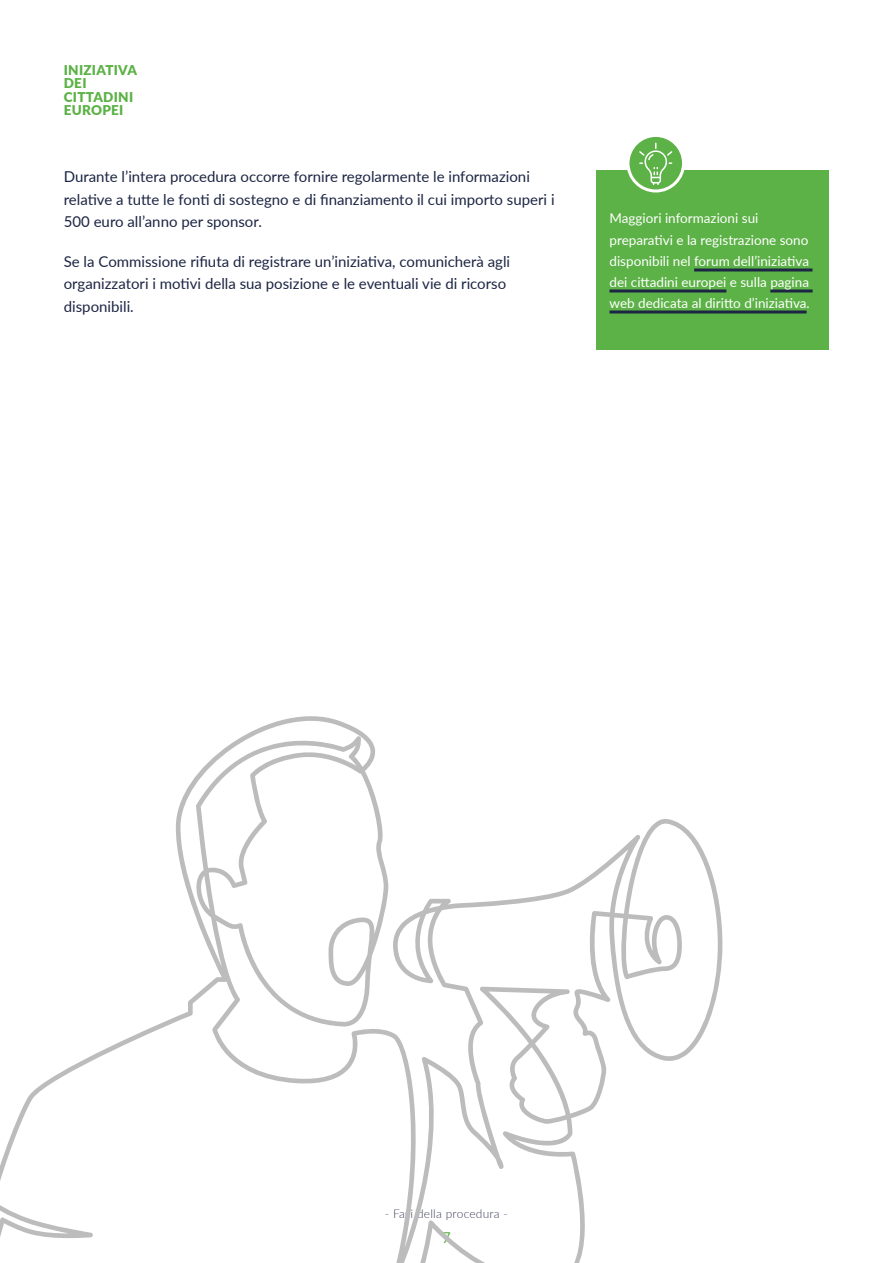
<style>
.page{position:relative;width:893px;height:1263px;background:#fff}
.page>*{position:absolute;margin:0;border:0;box-sizing:border-box;transform-origin:0 0}
.t1{font:15px/22.5px "Lato";color:#1c2543}
.t2{font:15px "Lato";color:#5cb246}
.t3{font:13.5px/21px "Lato";color:#fff}
.t4{font:900 13.5px/13.5px "Lato";letter-spacing:.02em;color:#5cb246}
.t5{font:300 12px "Lato";letter-spacing:.02em;color:#3c3e5c}
</style>
<div class="page">
<div style="left:597px;top:170px;width:232px;height:180px;background:#5cb246"></div>
<hr style="left:694px;top:268px;width:118px;height:3px;background:#1c2543">
<hr style="left:609px;top:289px;width:117px;height:3px;background:#1c2543">
<hr style="left:770px;top:289px;width:43px;height:3px;background:#1c2543">
<hr style="left:609px;top:310px;width:198px;height:3px;background:#1c2543">
<svg style="left:628px;top:135px;width:55px;height:56px"></svg>
<div style="left:626px;top:134px;width:59px;height:58px;border:3px solid #fff;border-radius:50%"></div>
<svg style="left:639px;top:143px;width:33px;height:42px"></svg>
<svg style="left:0;top:716px;width:723px;height:547px"></svg>
<p class="t4" style="left:64px;top:62px;width:75px">INIZIATIVA<br>DEI<br>CITTADINI<br>EUROPEI</p>
<p class="t1" style="left:64px;top:165px;width:492px">Durante l’intera procedura occorre fornire regolarmente le informazioni relative a tutte le fonti di sostegno e di finanziamento il cui importo superi i<br>500 euro all’anno per sponsor.</p>
<p class="t1" style="left:64px;top:249px;width:448px">Se la Commissione rifiuta di registrare un’iniziativa, comunicherà agli organizzatori i motivi della sua posizione e le eventuali vie di ricorso disponibili.</p>
<p class="t3" style="left:609px;top:207px;width:202px">Maggiori informazioni sui preparativi e la registrazione sono disponibili nel forum dell’iniziativa dei cittadini europei e sulla pagina web dedicata al diritto d’iniziativa.</p>
<p class="t5" style="left:385px;top:1206px;width:124px">- Fasi della procedura -</p>
<p class="t2" style="left:442px;top:1227px;width:10px">7</p>
</div>
